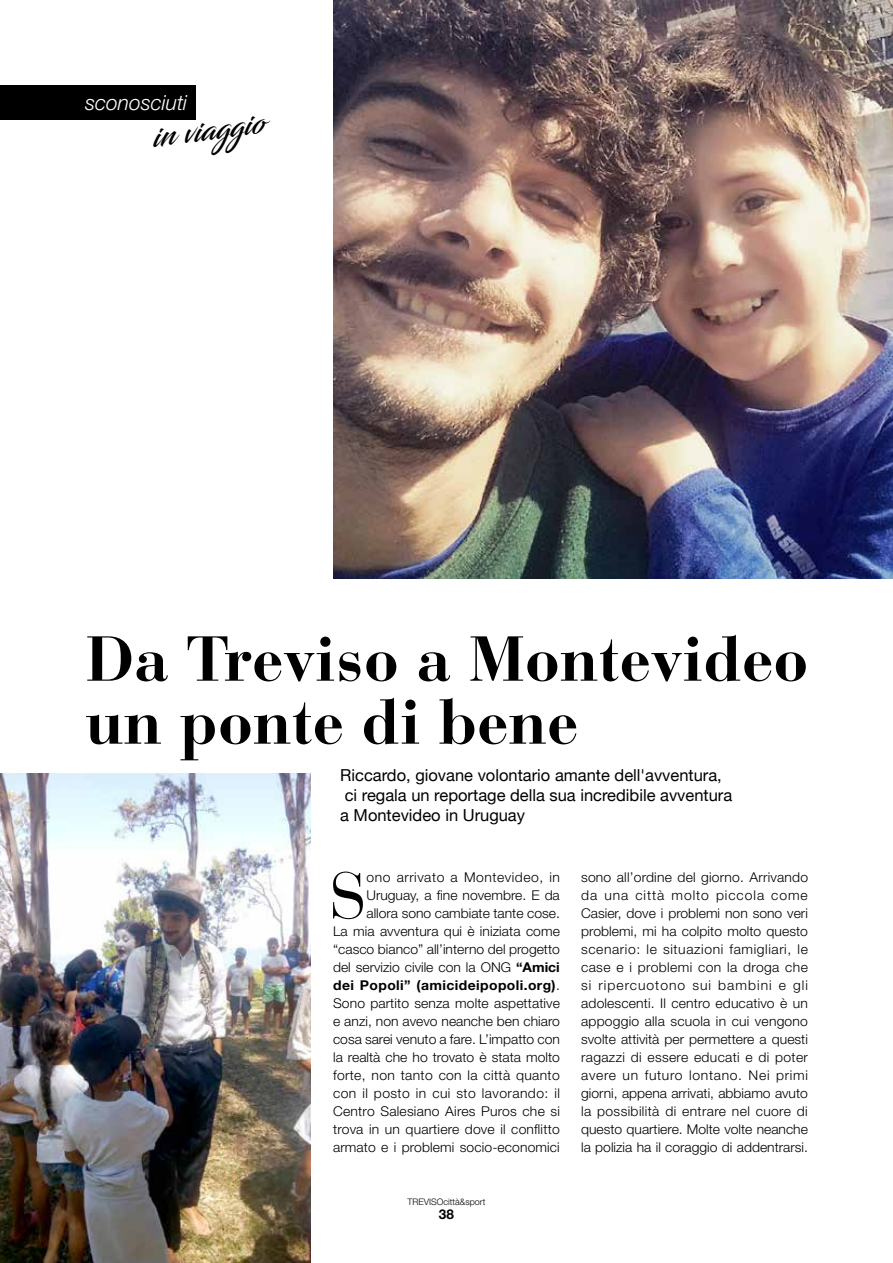
<style>
.page{position:relative;width:893px;height:1263px;background:#fff}
.page>*{position:absolute;margin:0;border:0;box-sizing:border-box;transform-origin:0 0}
.t1{font:64.65px "Bauer Bodoni";color:#000}
.t2{font:700 63px/63px "Bauer Bodoni";color:#000}
.t3{font:33.15px "Blacksword";color:#000}
.t4{font:italic 300 21px "Helvetica Neue";color:#fff}
.t5{font:16.5px/19.8px "Helvetica Neue";color:#000}
.t6{font:300 13.5px/18px "Helvetica Neue";color:#000;text-align:right}
.t7{font:700 13.5px "Helvetica Neue";color:#000}
.t8{font:300 9px "Helvetica Neue";color:#000}
.s1{font-weight:700}
</style>
<div class="page">
<img style="left:333px;top:0;width:560px;height:578px">
<div style="left:0;top:85px;width:196px;height:34px;background:#000"></div>
<img style="left:0;top:774px;width:310px;height:489px">
<h3 class="t4" style="left:85px;top:90px;width:103px">sconosciuti</h3>
<h3 class="t3" style="left:150px;top:117px;width:114px;rotate:-8deg">in viaggio</h3>
<h2 class="t2" style="left:85px;top:628px;width:725px">Da Treviso a Montevideo un ponte di bene</h2>
<p class="t5" style="left:340px;top:766px;width:394px">Riccardo, giovane volontario amante dell'avventura, ci regala un reportage della sua incredibile avventura a Montevideo in Uruguay</p>
<h1 class="t1" style="left:329px;top:857px;width:39px">S</h1>
<p class="t6" style="left:333px;top:868px;width:228px">ono arrivato a Montevideo, in Uruguay, a fine novembre. E da allora sono cambiate tante cose.<br>La mia avventura qui è iniziata come “casco bianco” all’interno del progetto del servizio civile con la ONG <span class="s1">“Amici dei Popoli” (amicideipopoli.org)</span>.<br>Sono partito senza molte aspettative e anzi, non avevo neanche ben chiaro cosa sarei venuto a fare. L’impatto con la realtà che ho trovato è stata molto forte, non tanto con la città quanto con il posto in cui sto lavorando: il Centro Salesiano Aires Puros che si trova in un quartiere dove il conflitto armato e i problemi socio-economici</p>
<p class="t6" style="left:581px;top:868px;width:228px;text-align:justify">sono all’ordine del giorno. Arrivando da una città molto piccola come Casier, dove i problemi non sono veri problemi, mi ha colpito molto questo scenario: le situazioni famigliari, le case e i problemi con la droga che si ripercuotono sui bambini e gli adolescenti. Il centro educativo è un appoggio alla scuola in cui vengono svolte attività per permettere a questi ragazzi di essere educati e di poter avere un futuro lontano. Nei primi giorni, appena arrivati, abbiamo avuto la possibilità di entrare nel cuore di questo quartiere. Molte volte neanche la polizia ha il coraggio di addentrarsi.</p>
<p class="t8" style="left:408px;top:1196px;width:79px">TREVISOcittà&amp;sport</p>
<p class="t7" style="left:439px;top:1205px;width:17px">38</p>
</div>
